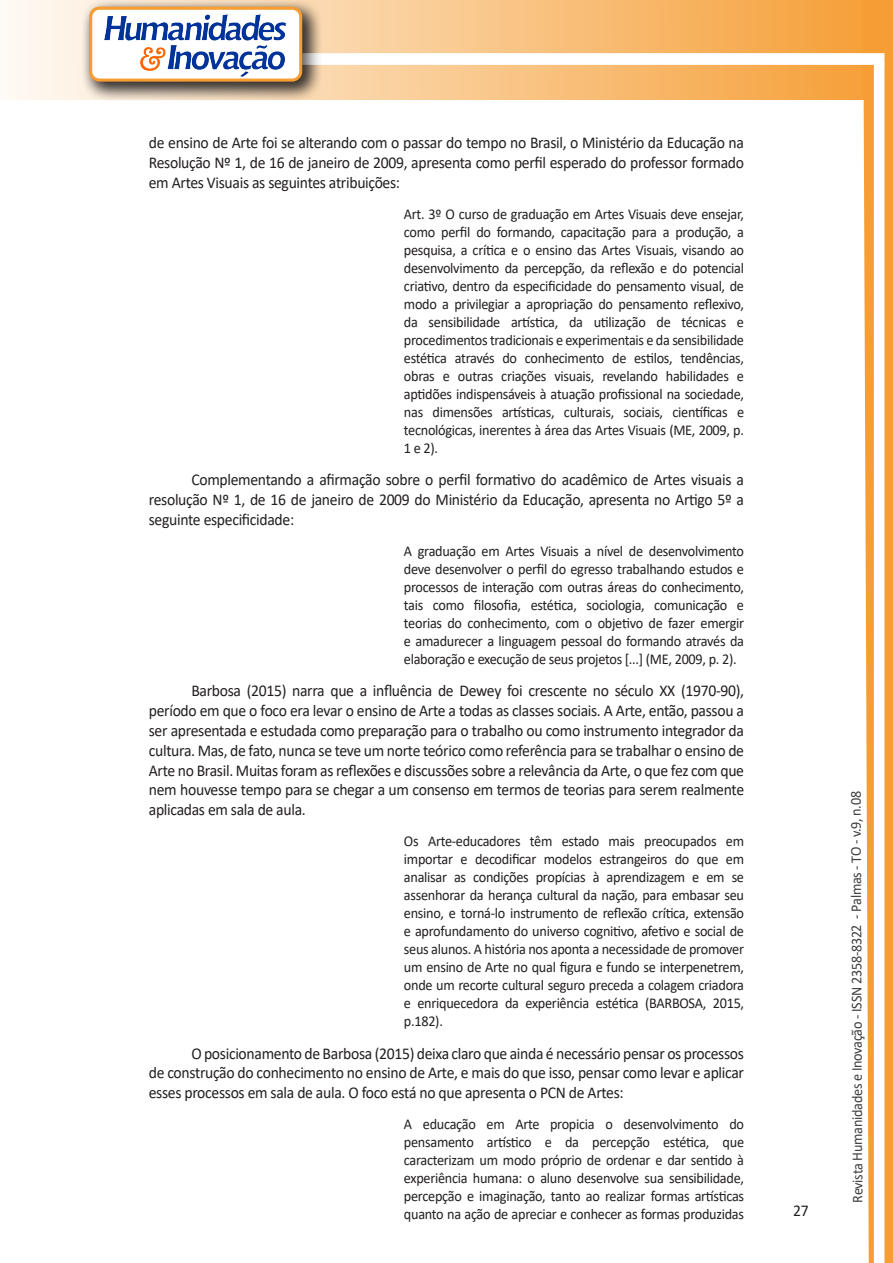
<style>
.page{position:relative;width:893px;height:1263px;background:#fff}
.page>*{position:absolute;margin:0;border:0;box-sizing:border-box;transform-origin:0 0}
.texto{font:16.5px/19.8px "Calibri";letter-spacing:-.02em;color:#231f20;text-align:justify;scale:.95 1}
.citacao{font:15px/18px "Calibri";letter-spacing:-.02em;color:#231f20;text-align:justify;scale:.95 1}
.t1{font:15px "Calibri";letter-spacing:-.025em;color:#3e3e3f;scale:.95 1}
</style>
<div class="page">
<svg style="left:5px;top:0;width:858px;height:100px;background:#f9c484"></svg>
<div style="left:302px;top:53px;width:582px;height:12px;background:#fff;border:2px solid #fff"></div>
<svg style="left:863px;top:0;width:30px;height:1263px"></svg>
<div style="left:81px;top:0;width:241px;height:102px;background:#231f20;opacity:.75"></div>
<div style="left:91px;top:8px;width:210px;height:72px;background:#fff;border-radius:9px"></div>
<img style="left:104px;top:14px;width:181px;height:62px">
<div style="left:89px;top:7px;width:213px;height:75px;border:3px solid #f69e34;border-radius:9px"></div>
<p class="texto" style="left:149px;top:133px;width:628px">de ensino de Arte foi se alterando com o passar do tempo no Brasil, o Ministério da Educação na Resolução Nº 1, de 16 de janeiro de 2009, apresenta como perfil esperado do professor formado em Artes Visuais as seguintes atribuições:</p>
<p class="citacao" style="left:404px;top:204px;width:360px">Art. 3º O curso de graduação em Artes Visuais deve ensejar, como perfil do formando, capacitação para a produção, a pesquisa, a crítica e o ensino das Artes Visuais, visando ao desenvolvimento da percepção, da reflexão e do potencial criativo, dentro da especificidade do pensamento visual, de modo a privilegiar a apropriação do pensamento reflexivo, da sensibilidade artística, da utilização de técnicas e procedimentos tradicionais e experimentais e da sensibilidade estética através do conhecimento de estilos, tendências, obras e outras criações visuais, revelando habilidades e aptidões indispensáveis à atuação profissional na sociedade, nas dimensões artísticas, culturais, sociais, científicas e tecnológicas, inerentes à área das Artes Visuais (ME, 2009, p.<br>1 e 2).</p>
<p class="texto" style="left:149px;top:470px;width:628px;text-indent:43px">Complementando a afirmação sobre o perfil formativo do acadêmico de Artes visuais a resolução Nº 1, de 16 de janeiro de 2009 do Ministério da Educação, apresenta no Artigo 5º a seguinte especificidade:</p>
<p class="citacao" style="left:404px;top:541px;width:360px">A graduação em Artes Visuais a nível de desenvolvimento deve desenvolver o perfil do egresso trabalhando estudos e processos de interação com outras áreas do conhecimento, tais como filosofia, estética, sociologia, comunicação e teorias do conhecimento, com o objetivo de fazer emergir e amadurecer a linguagem pessoal do formando através da elaboração e execução de seus projetos [...] (ME, 2009, p. 2).</p>
<p class="texto" style="left:149px;top:680px;width:628px;text-indent:43px">Barbosa (2015) narra que a influência de Dewey foi crescente no século XX (1970-90), período em que o foco era levar o ensino de Arte a todas as classes sociais. A Arte, então, passou a ser apresentada e estudada como preparação para o trabalho ou como instrumento integrador da cultura. Mas, de fato, nunca se teve um norte teórico como referência para se trabalhar o ensino de Arte no Brasil. Muitas foram as reflexões e discussões sobre a relevância da Arte, o que fez com que nem houvesse tempo para se chegar a um consenso em termos de teorias para serem realmente aplicadas em sala de aula.</p>
<p class="citacao" style="left:404px;top:831px;width:360px">Os Arte-educadores têm estado mais preocupados em importar e decodificar modelos estrangeiros do que em analisar as condições propícias à aprendizagem e em se assenhorar da herança cultural da nação, para embasar seu ensino, e torná-lo instrumento de reflexão crítica, extensão e aprofundamento do universo cognitivo, afetivo e social de seus alunos. A história nos aponta a necessidade de promover um ensino de Arte no qual figura e fundo se interpenetrem, onde um recorte cultural seguro preceda a colagem criadora e enriquecedora da experiência estética (BARBOSA, 2015, p.182).</p>
<p class="texto" style="left:149px;top:1043px;width:628px;text-indent:43px">O posicionamento de Barbosa (2015) deixa claro que ainda é necessário pensar os processos de construção do conhecimento no ensino de Arte, e mais do que isso, pensar como levar e aplicar esses processos em sala de aula. O foco está no que apresenta o PCN de Artes:</p>
<p class="citacao" style="left:404px;top:1114px;width:360px">A educação em Arte propicia o desenvolvimento do pensamento artístico e da percepção estética, que caracterizam um modo próprio de ordenar e dar sentido à experiência humana: o aluno desenvolve sua sensibilidade, percepção e imaginação, tanto ao realizar formas artísticas quanto na ação de apreciar e conhecer as formas produzidas</p>
<p class="texto" style="left:793px;top:1200px;width:18px">27</p>
<p class="t1" style="left:846px;top:1203px;width:435px;rotate:-90deg">Revista Humanidades e Inovação - ISSN 2358-8322 - Palmas - TO - v.9, n.08</p>
</div>
